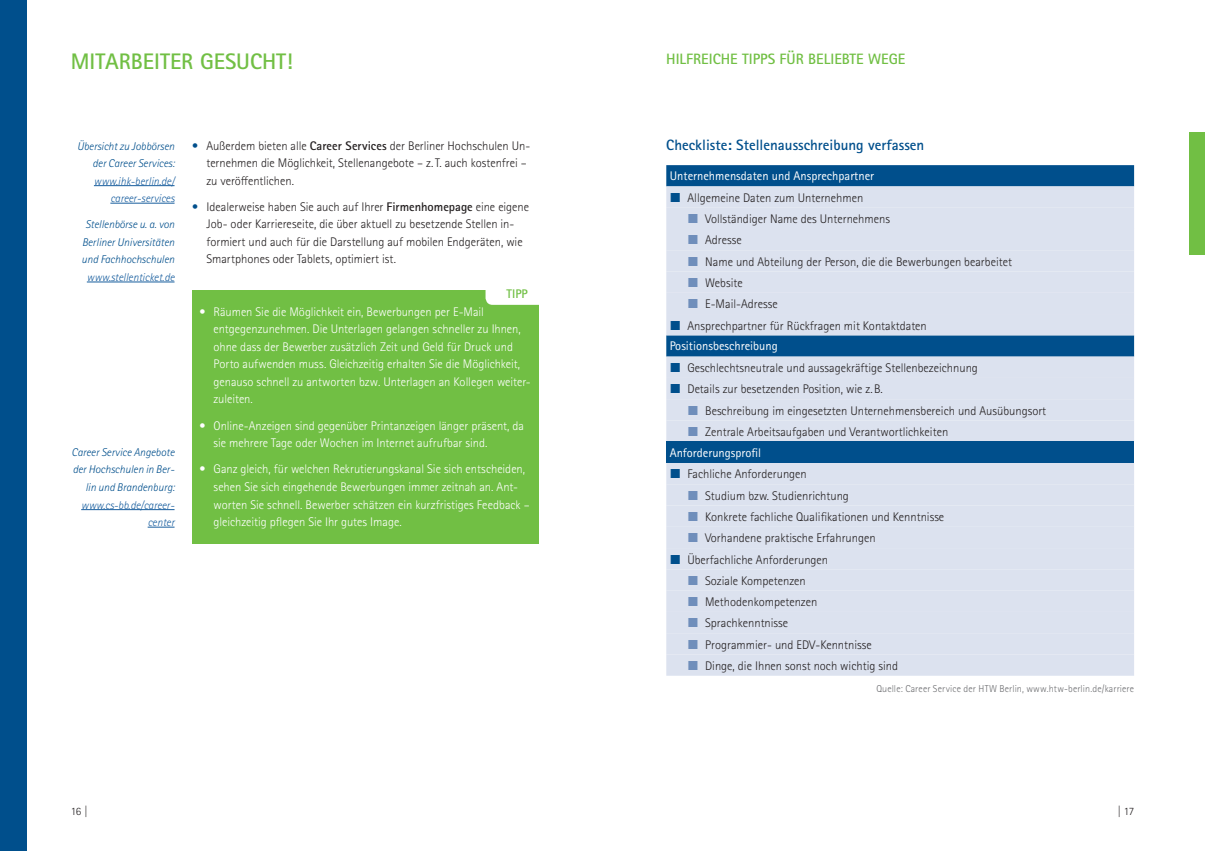
<style>
.page{position:relative;width:1205px;height:851px;background:#fff}
.page>*{position:absolute;margin:0;border:0;box-sizing:border-box;transform-origin:0 0}
.t1{font:700 22.5px "Rotis Sans Serif Pro";color:#71bf44}
.t2{font:700 15px "Rotis Sans Serif Pro";color:#004f8c}
.t3{font:700 15px "Rotis Sans Serif Pro";color:#71bf44}
.t4{font:300 12.5px/17.5px "Rotis Sans Serif Pro";color:#231f20}
.t5{font:300 12.5px/17.5px "Rotis Sans Serif Pro";letter-spacing:-.005em;color:#fff}
.t6{font:12.5px "Rotis Sans Serif Pro";color:#fff}
.t7{font:700 12.5px "Rotis Sans Serif Pro";color:#71bf44}
.t8{font:italic 300 11.25px/17.5px "Rotis Sans Serif Pro";color:#004f8c;text-align:right}
.t9{font:italic 300 11.25px/17.5px "Rotis Sans Serif Pro";color:#175d9e;text-align:right}
.t10{font:300 11.25px "Rotis Sans Serif Pro";color:#231f20}
.t11{font:300 10px "Rotis Sans Serif Pro";letter-spacing:.01em;color:#6c6d70}
.s1{color:#004f8c}
.s2{font-weight:700}
</style>
<div class="page">
<div style="left:192px;top:289px;width:347px;height:254px;background:#71bf44"></div>
<div style="left:666px;top:165px;width:468px;height:21px;background:#004f8c"></div>
<div style="left:666px;top:186px;width:468px;height:489px;background:#dce2ef"></div>
<div style="left:666px;top:208px;width:468px;height:446px;background:#dce2ef"></div>
<div style="left:666px;top:441px;width:468px;height:22px;background:#004f8c"></div>
<hr style="left:94px;top:185px;width:81px;height:1px;background:#175d9e">
<hr style="left:110px;top:203px;width:65px;height:1px;background:#175d9e">
<hr style="left:87px;top:281px;width:88px;height:1px;background:#175d9e">
<div style="left:485px;top:281px;width:61px;height:24px;background:#fff;border-radius:7px"></div>
<hr style="left:81px;top:509px;width:94px;height:1px;background:#175d9e">
<svg style="left:148px;top:526px;width:27px;height:1px"></svg>
<div style="left:0;top:0;width:27px;height:850px;background:#004f8c"></div>
<div style="left:1189px;top:132px;width:16px;height:122px;background:#71bf44"></div>
<svg style="left:671px;top:193px;width:9px;height:9px"></svg>
<svg style="left:688px;top:214px;width:9px;height:9px"></svg>
<svg style="left:688px;top:235px;width:9px;height:9px"></svg>
<svg style="left:688px;top:256px;width:9px;height:10px"></svg>
<svg style="left:688px;top:278px;width:9px;height:9px"></svg>
<svg style="left:688px;top:299px;width:9px;height:9px"></svg>
<svg style="left:671px;top:320px;width:9px;height:9px"></svg>
<svg style="left:671px;top:363px;width:9px;height:9px"></svg>
<svg style="left:671px;top:384px;width:9px;height:9px"></svg>
<svg style="left:688px;top:405px;width:9px;height:9px"></svg>
<svg style="left:688px;top:426px;width:9px;height:10px"></svg>
<svg style="left:671px;top:469px;width:9px;height:9px"></svg>
<svg style="left:688px;top:490px;width:9px;height:9px"></svg>
<svg style="left:688px;top:512px;width:9px;height:9px"></svg>
<svg style="left:688px;top:533px;width:9px;height:9px"></svg>
<svg style="left:671px;top:554px;width:9px;height:9px"></svg>
<svg style="left:688px;top:575px;width:9px;height:9px"></svg>
<svg style="left:688px;top:597px;width:9px;height:9px"></svg>
<svg style="left:688px;top:618px;width:9px;height:9px"></svg>
<svg style="left:688px;top:639px;width:9px;height:9px"></svg>
<svg style="left:688px;top:660px;width:9px;height:10px"></svg>
<h1 class="t1" style="left:71px;top:47px;width:224px">MITARBEITER GESUCHT!</h1>
<p class="t3" style="left:666px;top:49px;width:241px">HILFREICHE TIPPS FÜR BELIEBTE WEGE</p>
<p class="t8" style="left:77px;top:137px;width:99px">Übersicht zu Jobbörsen der Career Services:</p>
<p class="t9" style="left:94px;top:172px;width:82px">www.ihk-berlin.de/ career-services</p>
<p class="t8" style="left:82px;top:216px;width:94px;text-align:center">Stellenbörse u. a. von<br>Berliner Universitäten und Fachhochschulen</p>
<p class="t9" style="left:87px;top:268px;width:89px">www.stellenticket.de</p>
<p class="t8" style="left:72px;top:443px;width:104px">Career Service Angebote der Hochschulen in Ber&shy;lin und Brandenburg:</p>
<p class="t9" style="left:81px;top:496px;width:95px">www.cs-bb.de/career&shy;center</p>
<p class="t4" style="left:206px;top:137px;width:325px;text-indent:-14px"><span class="s1">•</span> Außerdem bieten alle <span class="s2">Career Services</span> der Berliner Hochschulen Un&shy;ternehmen die Möglichkeit, Stellenangebote – z.T. auch kostenfrei – zu veröffentlichen.</p>
<p class="t4" style="left:206px;top:198px;width:324px;text-indent:-14px"><span class="s1">•</span> Idealerweise haben Sie auch auf Ihrer <span class="s2">Firmenhomepage</span> eine eigene Job- oder Karriereseite, die über aktuell zu besetzende Stellen in&shy;formiert und auch für die Darstellung auf mobilen Endgeräten, wie Smartphones oder Tablets, optimiert ist.</p>
<p class="t7" style="left:506px;top:286px;width:23px">TIPP</p>
<p class="t5" style="left:213px;top:303px;width:319px;text-indent:-14px">• Räumen Sie die Möglichkeit ein, Bewerbungen per E-Mail entgegenzunehmen. Die Unterlagen gelangen schneller zu Ihnen, ohne dass der Bewerber zusätzlich Zeit und Geld für Druck und Porto aufwenden muss. Gleichzeitig erhalten Sie die Möglichkeit, genauso schnell zu antworten bzw. Unterlagen an Kollegen weiter&shy;zuleiten.</p>
<p class="t5" style="left:213px;top:417px;width:312px;text-indent:-14px">• Online-Anzeigen sind gegenüber Printanzeigen länger präsent, da sie mehrere Tage oder Wochen im Internet aufrufbar sind.</p>
<p class="t5" style="left:213px;top:460px;width:318px;text-indent:-14px">• Ganz gleich, für welchen Rekrutierungskanal Sie sich entscheiden, sehen Sie sich eingehende Bewerbungen immer zeitnah an. Ant&shy;worten Sie schnell. Bewerber schätzen ein kurzfristiges Feedback – gleichzeitig pflegen Sie Ihr gutes Image.</p>
<p class="t2" style="left:666px;top:135px;width:259px">Checkliste: Stellenausschreibung verfassen</p>
<p class="t6" style="left:670px;top:168px;width:206px">Unternehmensdaten und Ansprechpartner</p>
<p class="t4" style="left:687px;top:189px;width:177px">Allgemeine Daten zum Unternehmen</p>
<p class="t4" style="left:705px;top:210px;width:186px">Vollständiger Name des Unternehmens</p>
<p class="t4" style="left:705px;top:232px;width:38px">Adresse</p>
<p class="t4" style="left:705px;top:253px;width:308px">Name und Abteilung der Person, die die Bewerbungen bearbeitet</p>
<p class="t4" style="left:705px;top:274px;width:39px">Website</p>
<p class="t4" style="left:705px;top:295px;width:74px">E-Mail-Adresse</p>
<p class="t4" style="left:687px;top:317px;width:241px">Ansprechpartner für Rückfragen mit Kontaktdaten</p>
<p class="t6" style="left:670px;top:338px;width:110px">Positionsbeschreibung</p>
<p class="t4" style="left:687px;top:357px;width:292px;line-height:21.2px">Geschlechtsneutrale und aussagekräftige Stellenbezeichnung<br>Details zur besetzenden Position, wie z.B.</p>
<p class="t4" style="left:705px;top:400px;width:342px;line-height:21.2px">Beschreibung im eingesetzten Unternehmensbereich und Ausübungsort<br>Zentrale Arbeitsaufgaben und Verantwortlichkeiten</p>
<p class="t6" style="left:670px;top:445px;width:93px">Anforderungsprofil</p>
<p class="t4" style="left:687px;top:465px;width:121px">Fachliche Anforderungen</p>
<p class="t4" style="left:705px;top:487px;width:145px">Studium bzw. Studienrichtung</p>
<p class="t4" style="left:705px;top:508px;width:241px">Konkrete fachliche Qualifikationen und Kenntnisse</p>
<p class="t4" style="left:705px;top:529px;width:172px">Vorhandene praktische Erfahrungen</p>
<p class="t4" style="left:687px;top:550px;width:142px">Überfachliche Anforderungen</p>
<p class="t4" style="left:705px;top:572px;width:102px">Soziale Kompetenzen</p>
<p class="t4" style="left:705px;top:593px;width:114px">Methodenkompetenzen</p>
<p class="t4" style="left:705px;top:614px;width:85px">Sprachkenntnisse</p>
<p class="t4" style="left:705px;top:635px;width:168px">Programmier- und EDV-Kenntnisse</p>
<p class="t4" style="left:705px;top:657px;width:195px">Dinge, die Ihnen sonst noch wichtig sind</p>
<p class="t11" style="left:876px;top:683px;width:259px">Quelle: Career Service der HTW Berlin, www.htw-berlin.de/karriere</p>
<p class="t10" style="left:71px;top:804px;width:18px">16 |</p>
<p class="t10" style="left:1117px;top:804px;width:18px">| 17</p>
</div>
